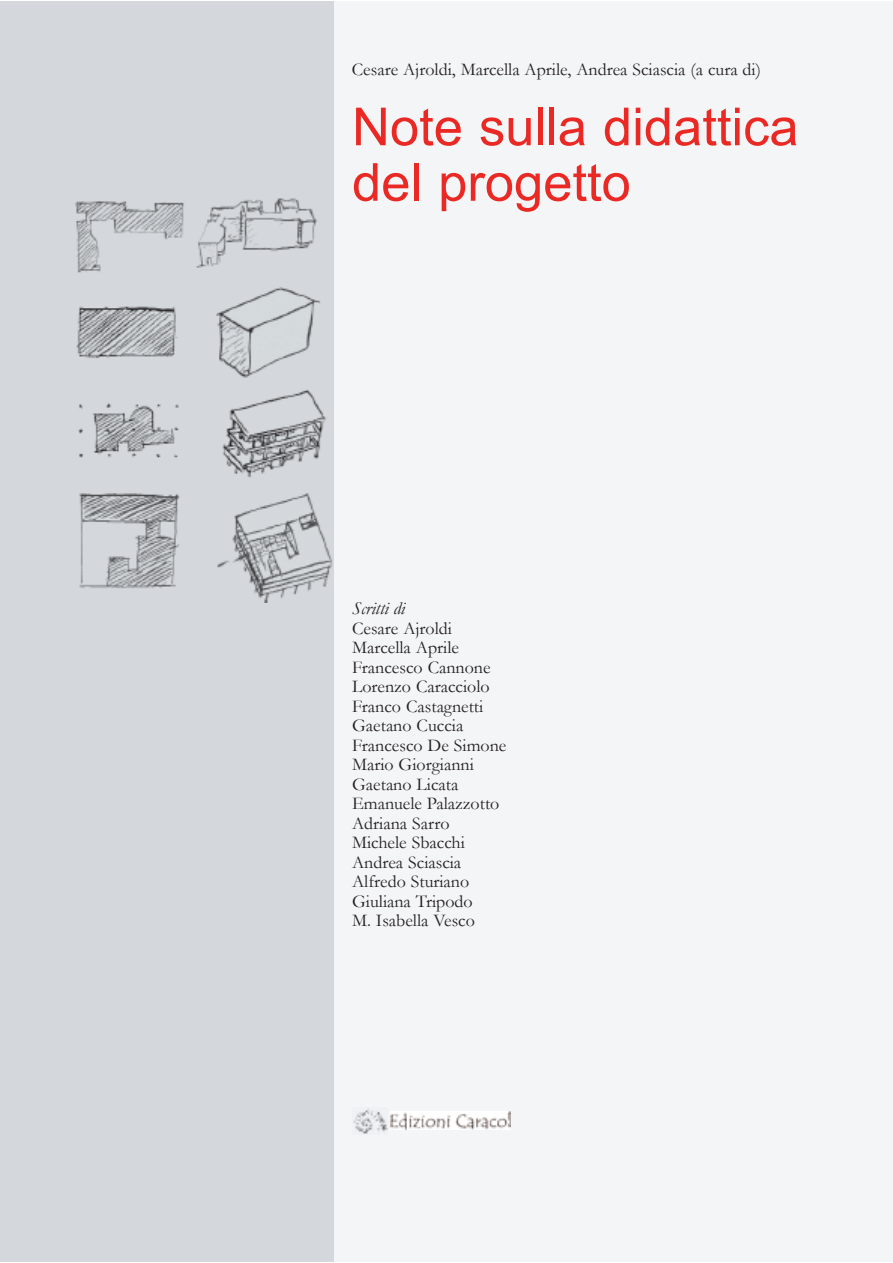
<style>
.page{position:relative;width:893px;height:1263px;background:#fff}
.page>*{position:absolute;margin:0;border:0;box-sizing:border-box;transform-origin:0 0}
.t1{font:52.5px/55.5px "Arial";color:#ea2924}
.t2{font:18px/19.5px "Garamond";color:#231f20}
.t3{font:italic 18px "Garamond";color:#231f20}
</style>
<div class="page">
<div style="left:0;top:1px;width:335px;height:1261px;background:#d4d8dc"></div>
<img style="left:75px;top:198px;width:258px;height:405px">
<div style="left:335px;top:1px;width:557px;height:1261px;background:#f4f5f7"></div>
<img style="left:353px;top:1108px;width:34px;height:26px">
<img style="left:390px;top:1111px;width:120px;height:18px">
<p class="t2" style="left:352px;top:60px;width:411px">Cesare Ajroldi, Marcella Aprile, Andrea Sciascia (a cura di)</p>
<h1 class="t1" style="left:352px;top:99px;width:448px">Note sulla didattica del progetto</h1>
<p class="t3" style="left:352px;top:598px;width:54px">Scritti di</p>
<p class="t2" style="left:352px;top:618px;width:156px">Cesare Ajroldi<br>Marcella Aprile<br>Francesco Cannone<br>Lorenzo Caracciolo<br>Franco Castagnetti<br>Gaetano Cuccia<br>Francesco De Simone<br>Mario Giorgianni<br>Gaetano Licata<br>Emanuele Palazzotto<br>Adriana Sarro<br>Michele Sbacchi<br>Andrea Sciascia<br>Alfredo Sturiano<br>Giuliana Tripodo<br>M. Isabella Vesco</p>
</div>
